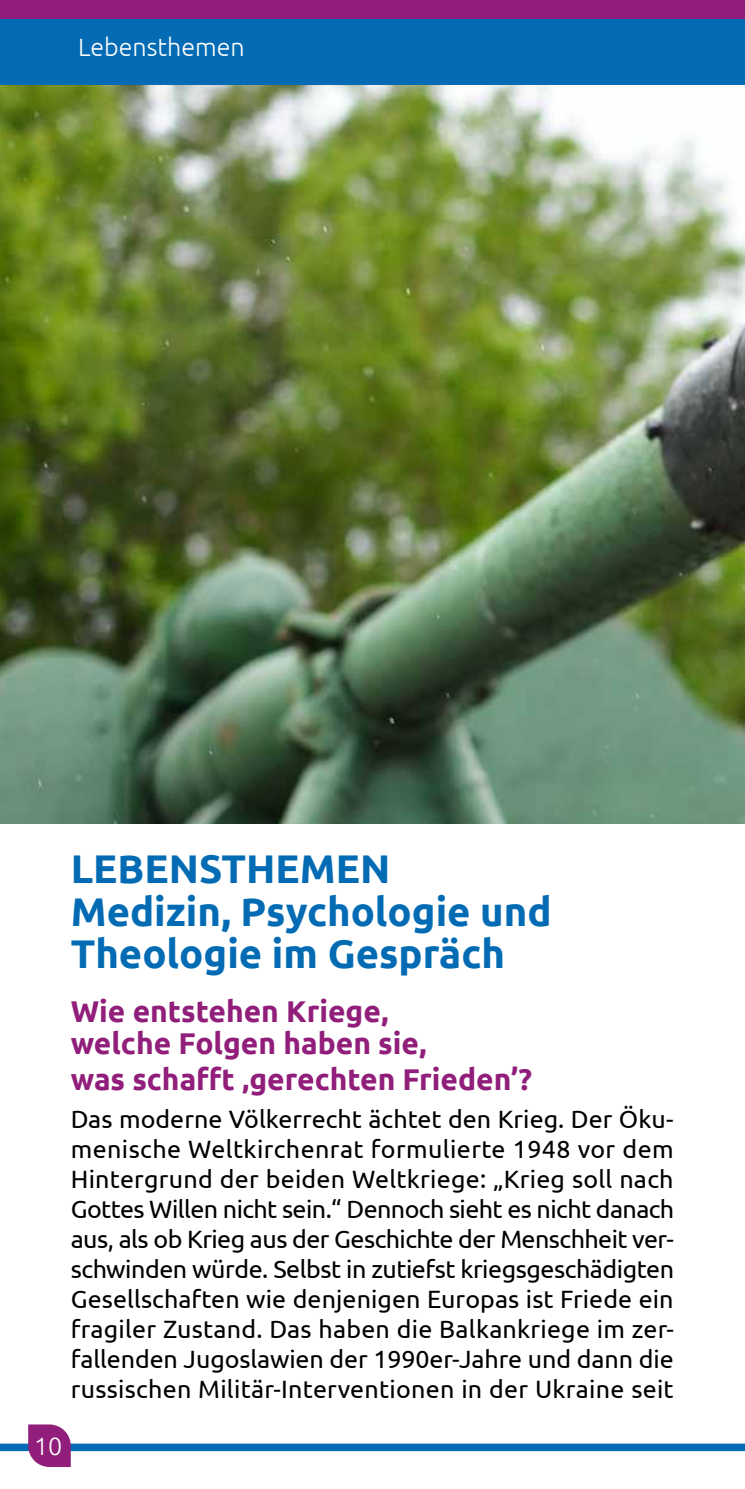
<style>
.page{position:relative;width:745px;height:1489px;background:#fff}
.page>*{position:absolute;margin:0;border:0;box-sizing:border-box;transform-origin:0 0}
.t1{font:700 40px/42.5px "Ubuntu";color:#026bb3}
.t2{font:700 30px/32.5px "Ubuntu";color:#901e7a}
.t3{font:25px/30px "Ubuntu";letter-spacing:.01em;color:#000;text-align:justify}
.t4{font:300 25px "Ubuntu";color:#fff}
</style>
<div class="page">
<div style="left:0;top:19px;width:744px;height:66px;background:#026bb3"></div>
<div style="left:0;top:0;width:744px;height:19px;background:#901e7a"></div>
<div style="left:0;top:1443px;width:744px;height:7px;background:#026bb3"></div>
<svg style="left:28px;top:1424px;width:43px;height:42px;background:#9c3889"></svg>
<img style="left:0;top:85px;width:744px;height:738px">
<p class="t4" style="left:78px;top:32px;width:168px">Lebensthemen</p>
<h1 class="t1" style="left:71px;top:847px;width:482px">LEBENSTHEMEN<br>Medizin, Psychologie und<br>Theologie im Gespräch</h1>
<p class="t2" style="left:71px;top:994px;width:357px">Wie entstehen Kriege, welche Folgen haben sie,</p>
<p class="t2" style="left:71px;top:1062px;width:462px">was schafft ‚gerechten Frieden’?</p>
<p class="t3" style="left:71px;top:1102px;width:604px">Das moderne Völkerrecht ächtet den Krieg. Der Öku&shy;menische Weltkirchenrat formulierte 1948 vor dem Hintergrund der beiden Weltkriege: „Krieg soll nach Gottes Willen nicht sein.“ Dennoch sieht es nicht danach aus, als ob Krieg aus der Geschichte der Menschheit ver&shy;schwinden würde. Selbst in zutiefst kriegsgeschädigten Gesellschaften wie denjenigen Europas ist Friede ein fragiler Zustand. Das haben die Balkankriege im zer&shy;fallenden Jugoslawien der 1990er-Jahre und dann die russischen Militär-Interventionen in der Ukraine seit</p>
<p class="t4" style="left:34px;top:1431px;width:30px">10</p>
</div>
